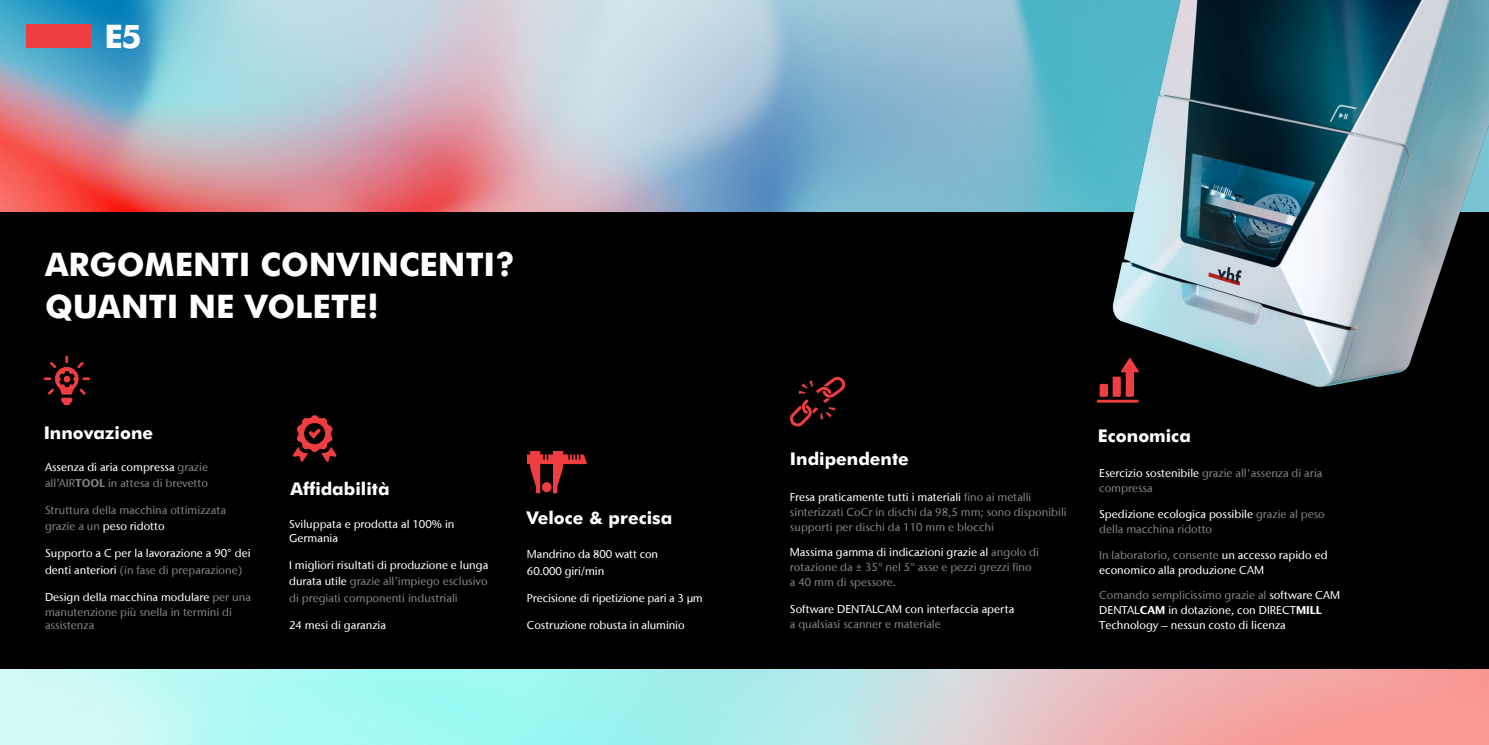
<style>
.page{position:relative;width:1489px;height:745px;background:#fff}
.page>*{position:absolute;margin:0;border:0;box-sizing:border-box;transform-origin:0 0}
.t1{font:800 32.5px/42.5px "Futura BT";color:#fff}
.t2{font:800 17.5px "Futura BT";color:#fff}
.t3{font:500 11.25px/15px "Stone Sans IIITC Com";color:#808285}
.t4{font:500 11.25px/15px "Stone Sans IIITC Com";color:#fff}
.s1{color:#fff}
.s2{font-weight:700}
.s3{color:#808285}
</style>
<div class="page">
<img style="left:0;top:0;width:409px;height:744px">
<div style="left:0;top:212px;width:1488px;height:456px;background:#000"></div>
<img style="left:409px;top:0;width:1079px;height:744px">
<div style="left:26px;top:25px;width:65px;height:23px;background:#ef3e42"></div>
<svg style="left:44px;top:355px;width:46px;height:50px"></svg>
<svg style="left:293px;top:415px;width:43px;height:46px"></svg>
<svg style="left:789px;top:376px;width:56px;height:51px"></svg>
<svg style="left:1096px;top:357px;width:42px;height:45px"></svg>
<svg style="left:527px;top:450px;width:60px;height:43px"></svg>
<h1 class="t1" style="left:104px;top:13px;width:38px">E5</h1>
<h1 class="t1" style="left:45px;top:241px;width:471px">ARGOMENTI CONVINCENTI?<br>QUANTI NE VOLETE!</h1>
<h2 class="t2" style="left:44px;top:419px;width:111px">Innovazione</h2>
<p class="t3" style="left:45px;top:458px;width:164px;line-height:16.2px"><span class="s1">Assenza di aria compressa</span> grazie all’AIR<span class="s2">TOOL</span> in attesa di brevetto</p>
<p class="t3" style="left:45px;top:501px;width:182px;line-height:16.2px">Struttura della macchina ottimizzata grazie a un <span class="s1">peso ridotto</span></p>
<p class="t4" style="left:45px;top:544px;width:207px;line-height:16.2px">Supporto a C per la lavorazione a 90° dei denti anteriori <span class="s3">(in fase di preparazione)</span></p>
<p class="t3" style="left:45px;top:588px;width:207px"><span class="s1">Design della macchina modulare</span> per una manutenzione più snella in termini di</p>
<p class="t3" style="left:45px;top:617px;width:51px">assistenza</p>
<h2 class="t2" style="left:290px;top:476px;width:101px">Affidabilità</h2>
<p class="t4" style="left:289px;top:517px;width:167px;line-height:13.8px">Sviluppata e prodotta al 100% in<br>Germania</p>
<p class="t3" style="left:289px;top:556px;width:201px;line-height:16.2px;text-align:justify"><span class="s1">I migliori risultati di produzione e lunga durata utile</span> grazie all’impiego esclusivo di pregiati componenti industriali</p>
<p class="t4" style="left:289px;top:616px;width:98px">24 mesi di garanzia</p>
<h2 class="t2" style="left:526px;top:504px;width:147px">Veloce &amp; precisa</h2>
<p class="t4" style="left:527px;top:546px;width:133px;line-height:16.2px">Mandrino da 800 watt con<br>60.000 giri/min</p>
<p class="t4" style="left:527px;top:589px;width:177px">Precisione di ripetizione pari a 3 µm</p>
<p class="t4" style="left:527px;top:616px;width:159px">Costruzione robusta in aluminio</p>
<h2 class="t2" style="left:790px;top:446px;width:120px">Indipendente</h2>
<p class="t3" style="left:790px;top:488px;width:278px"><span class="s1">Fresa praticamente tutti i materiali</span> fino ai metalli sinterizzati CoCr in dischi da 98,5 mm; sono disponibili supporti per dischi da 110 mm e blocchi</p>
<p class="t3" style="left:790px;top:544px;width:251px"><span class="s1">Massima gamma di indicazioni grazie al</span> angolo di rotazione da ± 35° nel 5° asse e pezzi grezzi fino a 40 mm di spessore.</p>
<p class="t4" style="left:790px;top:601px;width:226px">Software DENTALCAM con interfaccia aperta</p>
<p class="t3" style="left:790px;top:616px;width:152px">a qualsiasi scanner e materiale</p>
<h2 class="t2" style="left:1097px;top:422px;width:94px">Economica</h2>
<p class="t3" style="left:1099px;top:465px;width:225px"><span class="s1">Esercizio sostenibile</span> grazie all'assenza di aria compressa</p>
<p class="t3" style="left:1099px;top:506px;width:227px"><span class="s1">Spedizione ecologica possibile</span> grazie al peso della macchina ridotto</p>
<p class="t4" style="left:1099px;top:546px;width:230px"><span class="s3">In laboratorio, consente</span> un accesso rapido ed economico alla produzione CAM</p>
<p class="t4" style="left:1099px;top:587px;width:242px"><span class="s3">Comando semplicissimo grazie al</span> software CAM<br>DENTAL<span class="s2">CAM</span> in dotazione, con DIRECT<span class="s2">MILL<br></span>Technology – nessun costo di licenza</p>
</div>
